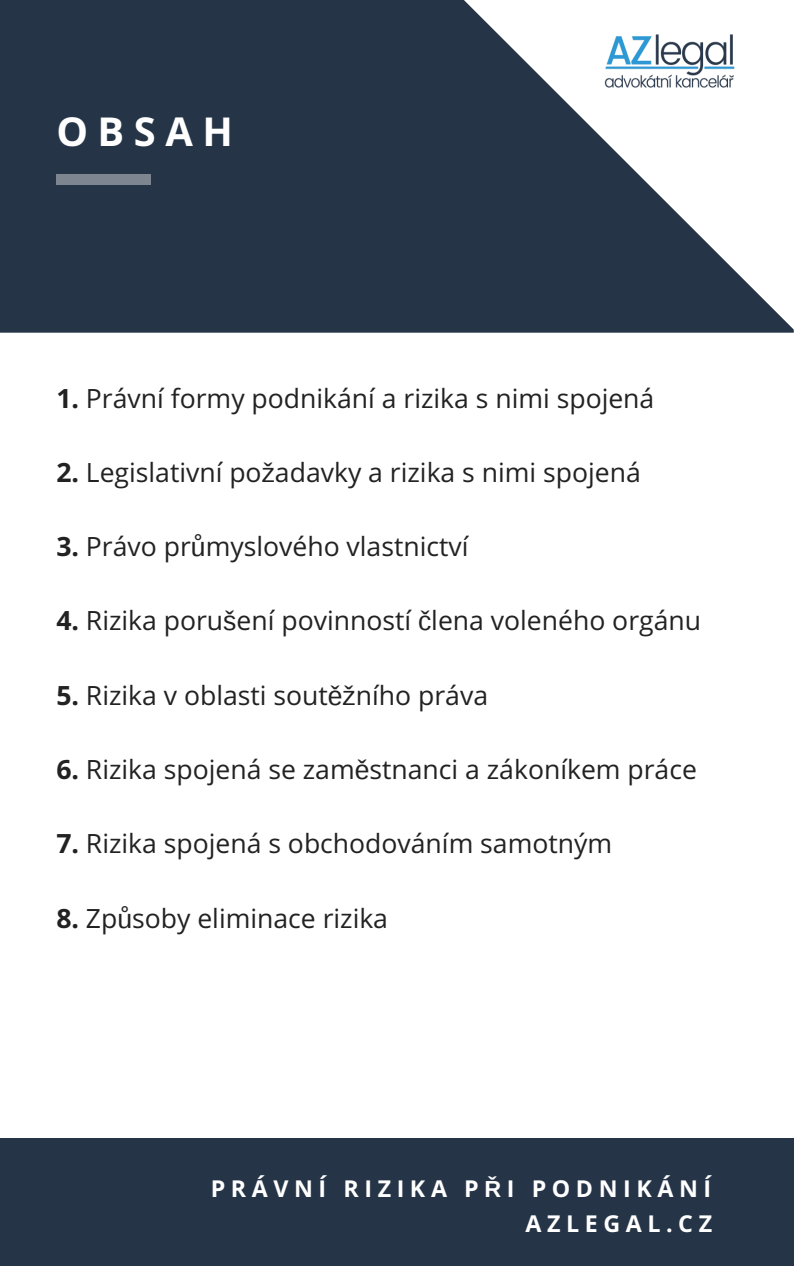
<style>
.page{position:relative;width:794px;height:1266px;background:#fff}
.page>*{position:absolute;margin:0;border:0;box-sizing:border-box;transform-origin:0 0}
.t1{font:700 39.83px "Open Sans";letter-spacing:.24em;color:#fff}
.t2{font:26.55px "Open Sans";color:#222}
.t3{font:700 23.25px/34.3px "Open Sans";letter-spacing:.24em;color:#fff;text-align:right}
.s1{font-weight:700}
.s2{font-family:"Liberation Sans"}
</style>
<div class="page">
<div style="left:0;top:0;width:793px;height:333px;background:#253547"></div>
<div style="left:0;top:1138px;width:793px;height:128px;background:#253547"></div>
<svg style="left:463px;top:0;width:330px;height:330px;fill:#253547"></svg>
<img style="left:600px;top:29px;width:139px;height:62px">
<div style="left:56px;top:174px;width:94px;height:11px;background:#7c8590"></div>
<h1 class="t1" style="left:56px;top:103px;width:178px">OBSAH</h1>
<p class="t2" style="left:56px;top:379px;width:599px"><span class="s1">1.</span> Právní formy podnikání a rizika s nimi spojená</p>
<p class="t2" style="left:56px;top:453px;width:585px"><span class="s1">2.</span> Legislativní po<span class="s2">ž</span>adavky a rizika s nimi spojená</p>
<p class="t2" style="left:56px;top:528px;width:413px"><span class="s1">3.</span> Právo pr<span class="s2">ů</span>myslového vlastnictví</p>
<p class="t2" style="left:56px;top:602px;width:646px"><span class="s1">4.</span> Rizika poru<span class="s2">š</span>ení povinností <span class="s2">č</span>lena voleného orgánu</p>
<p class="t2" style="left:56px;top:676px;width:433px"><span class="s1">5.</span> Rizika v oblasti sout<span class="s2">ěž</span>ního práva</p>
<p class="t2" style="left:56px;top:751px;width:641px"><span class="s1">6.</span> Rizika spojená se zam<span class="s2">ě</span>stnanci a zákoníkem práce</p>
<p class="t2" style="left:56px;top:825px;width:557px"><span class="s1">7.</span> Rizika spojená s obchodováním samotným</p>
<p class="t2" style="left:56px;top:899px;width:333px"><span class="s1">8.</span> Zp<span class="s2">ů</span>soby eliminace rizika</p>
<p class="t3" style="left:210px;top:1171px;width:502px">PRÁVNÍ RIZIKA P<span class="s2">Ř</span>I PODNIKÁNÍ<br>AZLEGAL.CZ</p>
</div>
